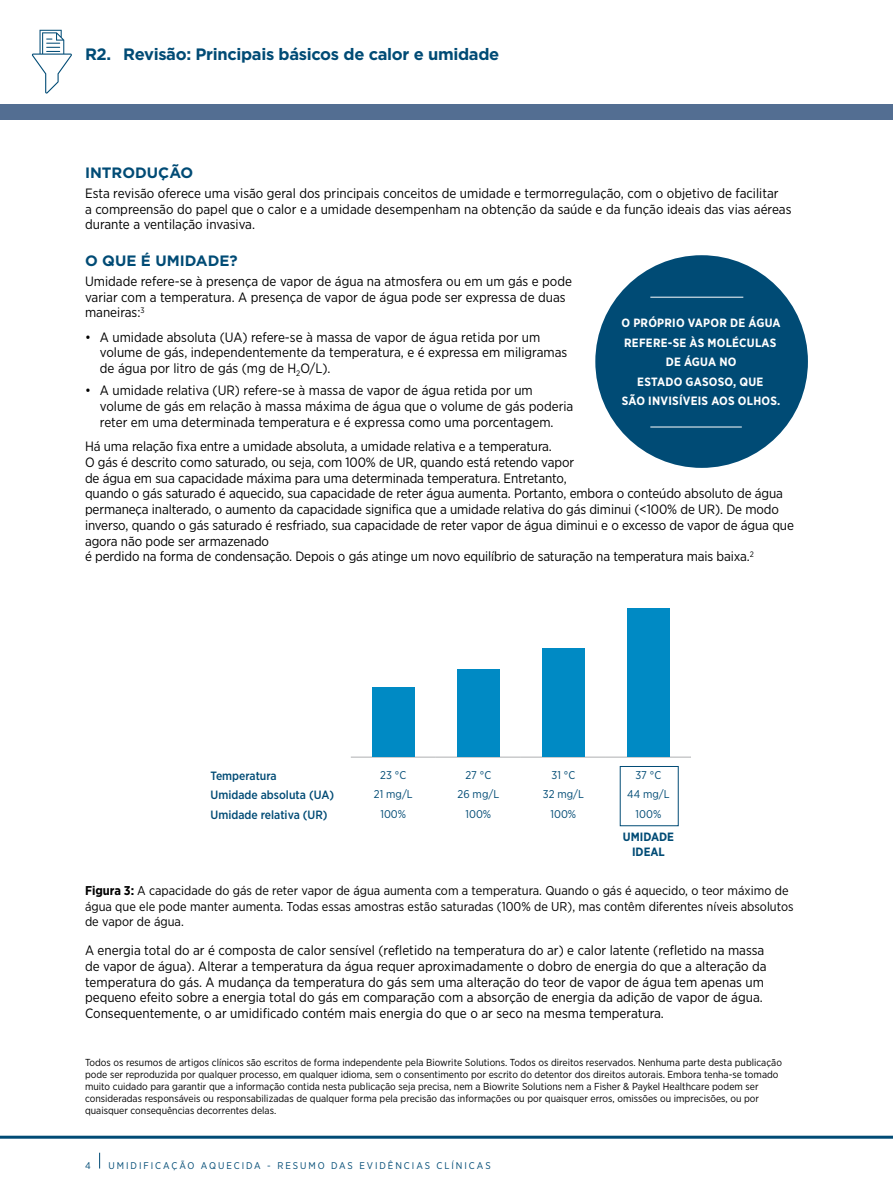
<style>
.page{position:relative;width:893px;height:1191px;background:#fff}
.page>*{position:absolute;margin:0;border:0;box-sizing:border-box;transform-origin:0 0}
.t1{font:700 16.5px "Gotham";letter-spacing:-.02em;color:#004b75}
.t2{font:700 15px "Gotham";color:#004b75}
.t3{font:13.5px/15.8px "Gotham Narrow";color:#000}
.t4{font:12.75px/15.8px "Gotham Narrow";color:#000}
.t5{font:700 12px/19.5px "Gotham Narrow";letter-spacing:.02em;color:#fff;text-align:center}
.t6{font:500 12px/19.5px "Gotham Narrow";color:#004b75}
.t7{font:700 12px/15px "Gotham Narrow";color:#004b75;text-align:center}
.t8{font:11.25px/19.5px "Gotham Narrow";color:#004b75;text-align:center}
.t9{font:10.2px/12px "Gotham Narrow";color:#000}
.t10{font:9.75px "Gotham Narrow";letter-spacing:.2em;color:#004b75}
.s1{font-weight:700}
</style>
<div class="page">
<svg style="left:99px;top:1152px;width:1px;height:16px"></svg>
<hr style="left:0;top:1135px;width:893px;height:3px;background:#004b75">
<div style="left:0;top:104px;width:893px;height:15px;background:#536e92"></div>
<svg style="left:32px;top:30px;width:40px;height:64px"></svg>
<div style="left:595px;top:255px;width:213px;height:213px;background:#004b75;border-radius:50%"></div>
<hr style="left:650px;top:297px;width:93px;height:1px;background:#fff">
<hr style="left:650px;top:426px;width:92px;height:1px;background:#fff">
<hr style="left:351px;top:756px;width:85px;height:1px;background:#aeb0b1">
<hr style="left:436px;top:756px;width:85px;height:1px;background:#aeb0b1">
<hr style="left:521px;top:756px;width:85px;height:1px;background:#aeb0b1">
<hr style="left:606px;top:756px;width:85px;height:1px;background:#aeb0b1">
<div style="left:372px;top:687px;width:43px;height:69px;background:#008ac4"></div>
<div style="left:457px;top:669px;width:43px;height:87px;background:#008ac4"></div>
<div style="left:542px;top:648px;width:43px;height:108px;background:#008ac4"></div>
<div style="left:627px;top:608px;width:43px;height:148px;background:#008ac4"></div>
<p class="t1" style="left:85px;top:43px;width:416px">R2. Revisão: Principais básicos de calor e umidade</p>
<p class="t2" style="left:85px;top:163px;width:110px">INTRODUÇÃO</p>
<p class="t3" style="left:85px;top:185px;width:708px">Esta revisão oferece uma visão geral dos principais conceitos de umidade e termorregulação, com o objetivo de facilitar<br>a compreensão do papel que o calor e a umidade desempenham na obtenção da saúde e da função ideais das vias aéreas durante a ventilação invasiva.</p>
<p class="t2" style="left:85px;top:251px;width:154px">O QUE É UMIDADE?</p>
<p class="t3" style="left:85px;top:273px;width:488px">Umidade refere-se à presença de vapor de água na atmosfera ou em um gás e pode variar com a temperatura. A presença de vapor de água pode ser expressa de duas maneiras:<sup>3</sup></p>
<p class="t3" style="left:100px;top:329px;width:469px;text-indent:-15px">• A umidade absoluta (UA) refere-se à massa de vapor de água retida por um volume de gás, independentemente da temperatura, e é expressa em miligramas de água por litro de gás (mg de H<sub>2</sub>O/L).</p>
<p class="t3" style="left:100px;top:382px;width:475px;text-indent:-15px">• A umidade relativa (UR) refere-se à massa de vapor de água retida por um volume de gás em relação à massa máxima de água que o volume de gás poderia reter em uma determinada temperatura e é expressa como uma porcentagem.</p>
<p class="t3" style="left:85px;top:438px;width:710px">Há uma relação fixa entre a umidade absoluta, a umidade relativa e a temperatura.<br>O gás é descrito como saturado, ou seja, com 100% de UR, quando está retendo vapor<br>de água em sua capacidade máxima para uma determinada temperatura. Entretanto,<br>quando o gás saturado é aquecido, sua capacidade de reter água aumenta. Portanto, embora o conteúdo absoluto de água permaneça inalterado, o aumento da capacidade significa que a umidade relativa do gás diminui (&lt;100% de UR). De modo inverso, quando o gás saturado é resfriado, sua capacidade de reter vapor de água diminui e o excesso de vapor de água que agora não pode ser armazenado<br>é perdido na forma de condensação. Depois o gás atinge um novo equilíbrio de saturação na temperatura mais baixa.<sup>2</sup></p>
<p class="t5" style="left:621px;top:313px;width:161px">O PRÓPRIO VAPOR DE ÁGUA<br>REFERE-SE ÀS MOLÉCULAS<br>DE ÁGUA NO<br>ESTADO GASOSO, QUE<br>SÃO INVISÍVEIS AOS OLHOS.</p>
<p class="t6" style="left:210px;top:765px;width:125px">Temperatura<br>Umidade absoluta (UA)<br>Umidade relativa (UR)</p>
<p class="t8" style="left:374px;top:765px;width:40px">23 °C<br>21 mg/L<br>100%</p>
<p class="t8" style="left:458px;top:765px;width:43px">27 °C<br>26 mg/L<br>100%</p>
<p class="t8" style="left:543px;top:765px;width:43px">31 °C<br>32 mg/L<br>100%</p>
<p class="t8" style="left:627px;top:765px;width:44px">37 °C<br>44 mg/L<br>100%</p>
<p class="t7" style="left:623px;top:829px;width:53px">UMIDADE<br>IDEAL</p>
<p class="t4" style="left:85px;top:882px;width:710px"><span class="s1">Figura 3:</span> A capacidade do gás de reter vapor de água aumenta com a temperatura. Quando o gás é aquecido, o teor máximo de água que ele pode manter aumenta. Todas essas amostras estão saturadas (100% de UR), mas contêm diferentes níveis absolutos de vapor de água.</p>
<p class="t3" style="left:85px;top:942px;width:683px">A energia total do ar é composta de calor sensível (refletido na temperatura do ar) e calor latente (refletido na massa de vapor de água). Alterar a temperatura da água requer aproximadamente o dobro de energia do que a alteração da temperatura do gás. A mudança da temperatura do gás sem uma alteração do teor de vapor de água tem apenas um pequeno efeito sobre a energia total do gás em comparação com a absorção de energia da adição de vapor de água.<br>Consequentemente, o ar umidificado contém mais energia do que o ar seco na mesma temperatura.</p>
<p class="t9" style="left:85px;top:1056px;width:698px">Todos os resumos de artigos clínicos são escritos de forma independente pela Biowrite Solutions. Todos os direitos reservados. Nenhuma parte desta publicação pode ser reproduzida por qualquer processo, em qualquer idioma, sem o consentimento por escrito do detentor dos direitos autorais. Embora tenha-se tomado muito cuidado para garantir que a informação contida nesta publicação seja precisa, nem a Biowrite Solutions nem a Fisher &amp; Paykel Healthcare podem ser consideradas responsáveis ou responsabilizadas de qualquer forma pela precisão das informações ou por quaisquer erros, omissões ou imprecisões, ou por quaisquer consequências decorrentes delas.</p>
<p class="t10" style="left:85px;top:1159px;width:7px">4</p>
<p class="t10" style="left:109px;top:1159px;width:384px">UMIDIFICAÇÃO AQUECIDA - RESUMO DAS EVIDÊNCIAS CLÍNICAS</p>
</div>
